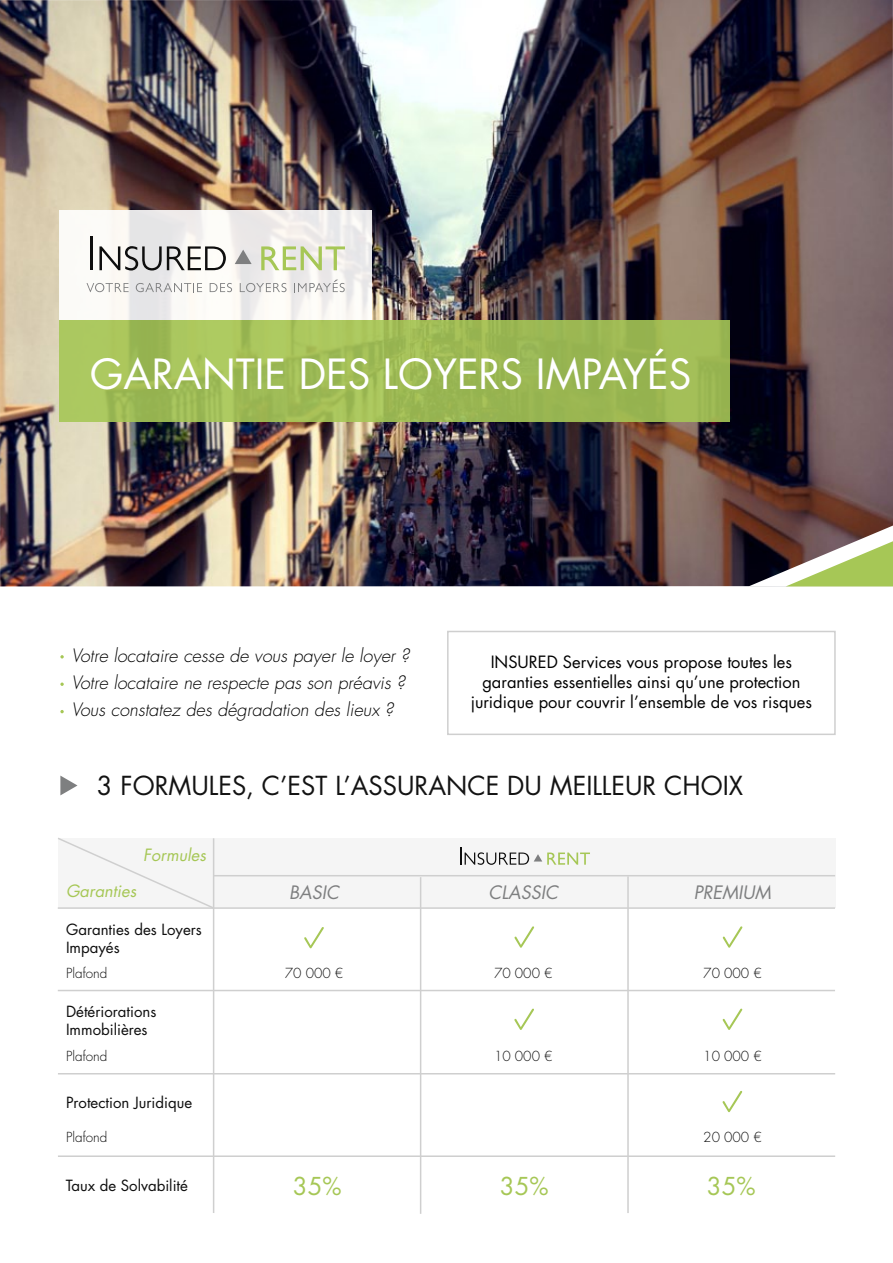
<style>
.page{position:relative;width:893px;height:1263px;background:#fff}
.page>*{position:absolute;margin:0;border:0;box-sizing:border-box;transform-origin:0 0}
.t1{font:40.5px "Futura Std";color:#fff}
.t2{font:25.5px "Futura Std";color:#131313}
.t3{font:24px "Futura Std";color:#a6c756}
.t4{font:italic 300 18px/27px "Futura Std";color:#000}
.t5{font:italic 18px "Futura Std";color:#7e7f80}
.t6{font:16.5px/19.8px "Futura Std";color:#000;text-align:center}
.t7{font:italic 16.5px "Futura Std";color:#a6c756}
.t8{font:15px/18px "Futura Std";color:#0e0e0e}
.t9{font:300 13.5px "Futura Std";color:#0e0e0e}
</style>
<div class="page">
<img style="left:0;top:0;width:893px;height:586px">
<svg style="left:60px;top:320px;width:669px;height:101px;background:#9fbb56"></svg>
<svg style="left:60px;top:210px;width:312px;height:110px;fill:#f9f7f3"></svg>
<hr style="left:90px;top:237px;width:3px;height:33px;background:#0e0e0e">
<svg style="left:99px;top:246px;width:127px;height:24px"></svg>
<svg style="left:87px;top:283px;width:42px;height:9px"></svg>
<svg style="left:136px;top:283px;width:66px;height:9px"></svg>
<svg style="left:210px;top:283px;width:22px;height:9px"></svg>
<svg style="left:240px;top:283px;width:47px;height:9px"></svg>
<svg style="left:294px;top:280px;width:51px;height:12px"></svg>
<svg style="left:261px;top:246px;width:84px;height:24px"></svg>
<svg style="left:235px;top:250px;width:17px;height:14px"></svg>
<svg style="left:748px;top:525px;width:145px;height:61px"></svg>
<svg style="left:60px;top:775px;width:18px;height:20px"></svg>
<div style="left:447px;top:631px;width:389px;height:104px;border:2px solid #cfcfcf"></div>
<svg style="left:60px;top:655px;width:4px;height:3px"></svg>
<svg style="left:60px;top:682px;width:4px;height:4px"></svg>
<svg style="left:60px;top:710px;width:4px;height:3px"></svg>
<div style="left:58px;top:838px;width:777px;height:70px;background:#f5f5f5"></div>
<hr style="left:58px;top:907px;width:777px;height:2px;background:#cfcfcf">
<hr style="left:213px;top:838px;width:1px;height:375px;background:#cfcfcf">
<hr style="left:420px;top:877px;width:1px;height:337px;background:#cfcfcf">
<hr style="left:627px;top:876px;width:2px;height:337px;background:#cfcfcf">
<hr style="left:58px;top:990px;width:777px;height:1px;background:#cfcfcf">
<hr style="left:58px;top:1073px;width:777px;height:1px;background:#cfcfcf">
<hr style="left:58px;top:1155px;width:777px;height:2px;background:#cfcfcf">
<svg style="left:304px;top:927px;width:20px;height:21px"></svg>
<svg style="left:514px;top:926px;width:20px;height:22px"></svg>
<svg style="left:723px;top:926px;width:19px;height:22px"></svg>
<svg style="left:514px;top:1008px;width:20px;height:22px"></svg>
<svg style="left:723px;top:1008px;width:19px;height:22px"></svg>
<svg style="left:722px;top:1091px;width:20px;height:21px"></svg>
<hr style="left:214px;top:875px;width:621px;height:1px;background:#cfcfcf">
<svg style="left:58px;top:838px;width:158px;height:72px"></svg>
<svg style="left:460px;top:847px;width:130px;height:18px"></svg>
<h1 class="t1" style="left:90px;top:349px;width:603px">GARANTIE DES LOYERS IMPAYÉS</h1>
<p class="t4" style="left:72px;top:642px;width:340px">Votre locataire cesse de vous payer le loyer ?<br>Votre locataire ne respecte pas son préavis ?<br>Vous constatez des dégradation des lieux ?</p>
<p class="t6" style="left:471px;top:652px;width:343px">INSURED Services vous propose toutes les garanties essentielles ainsi qu’une protection juridique pour couvrir l’ensemble de vos risques</p>
<h2 class="t2" style="left:97px;top:769px;width:648px">3 FORMULES, C’EST L’ASSURANCE DU MEILLEUR CHOIX</h2>
<p class="t7" style="left:143px;top:844px;width:64px">Formules</p>
<p class="t7" style="left:66px;top:880px;width:72px">Garanties</p>
<p class="t8" style="left:66px;top:920px;width:137px">Garanties des Loyers<br>Impayés</p>
<p class="t9" style="left:66px;top:965px;width:43px">Plafond</p>
<p class="t8" style="left:66px;top:1003px;width:92px">Détériorations<br>Immobilières</p>
<p class="t9" style="left:66px;top:1048px;width:43px">Plafond</p>
<p class="t8" style="left:66px;top:1094px;width:128px">Protection Juridique</p>
<p class="t9" style="left:66px;top:1129px;width:43px">Plafond</p>
<p class="t5" style="left:289px;top:880px;width:52px">BASIC</p>
<p class="t5" style="left:488px;top:880px;width:71px">CLASSIC</p>
<p class="t5" style="left:694px;top:880px;width:79px">PREMIUM</p>
<p class="t9" style="left:285px;top:965px;width:60px">70 000 €</p>
<p class="t9" style="left:494px;top:965px;width:60px">70 000 €</p>
<p class="t9" style="left:703px;top:965px;width:60px">70 000 €</p>
<p class="t9" style="left:494px;top:1048px;width:60px">10 000 €</p>
<p class="t9" style="left:703px;top:1048px;width:60px">10 000 €</p>
<p class="t9" style="left:703px;top:1129px;width:60px">20 000 €</p>
<p class="t8" style="left:66px;top:1177px;width:124px">Taux de Solvabilité</p>
<h3 class="t3" style="left:293px;top:1170px;width:50px">35%</h3>
<h3 class="t3" style="left:500px;top:1170px;width:50px">35%</h3>
<h3 class="t3" style="left:707px;top:1170px;width:50px">35%</h3>
</div>
